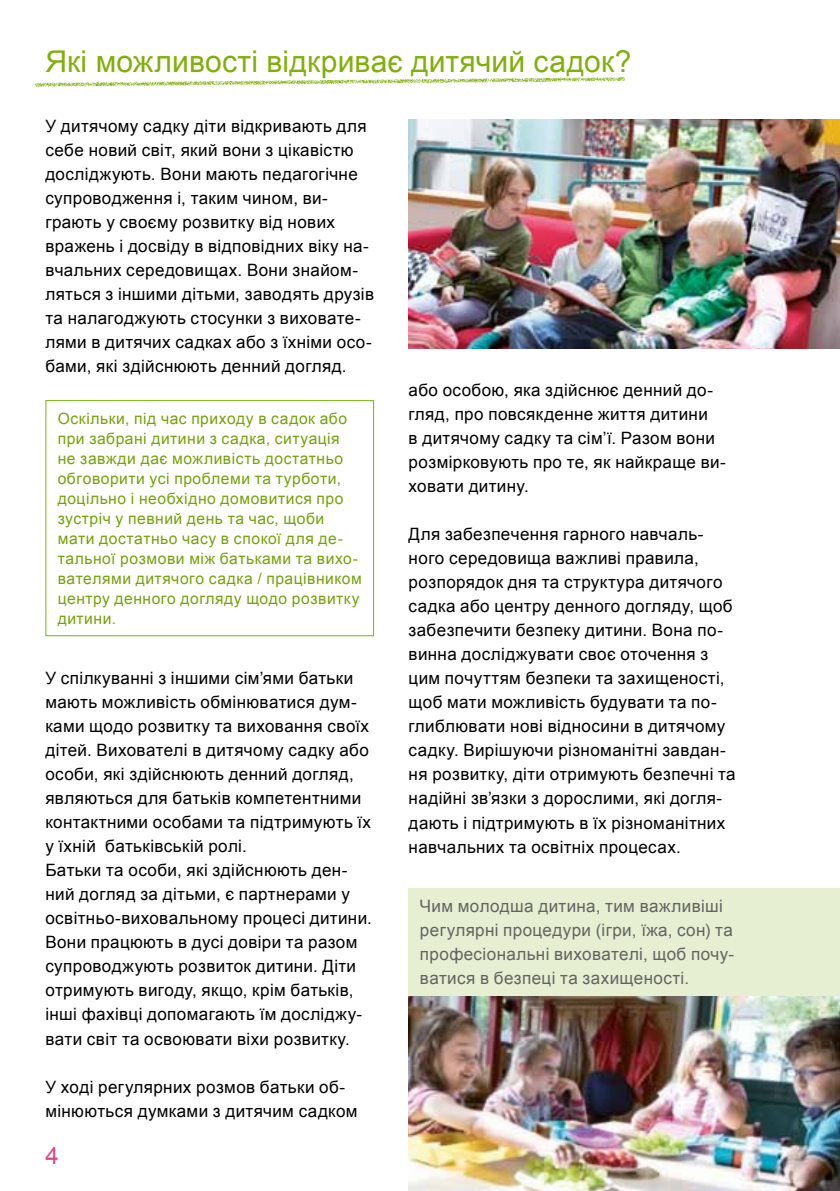
<style>
.page{position:relative;width:840px;height:1191px;background:#fff}
.page>*{position:absolute;margin:0;border:0;box-sizing:border-box;transform-origin:0 0}
.t1{font:30px "Arial";letter-spacing:.005em;color:#80b009}
.t2{font:24px "Arial";color:#d8478b}
.t3{font:17px/24px "Arial";letter-spacing:.02em;color:#000}
.t4{font:17px/24px "Arial";letter-spacing:.02em;color:#626463}
.t5{font:15.6px/20px "Arial";letter-spacing:.035em;color:#75a208}
</style>
<div class="page">
<img style="left:408px;top:995px;width:431px;height:196px">
<div style="left:408px;top:888px;width:431px;height:107px;background:#e6efd2"></div>
<img style="left:408px;top:119px;width:431px;height:229px">
<div style="left:45px;top:400px;width:329px;height:236px;border:1px solid #80b009"></div>
<svg style="left:34px;top:77px;width:591px;height:10px"></svg>
<h1 class="t1" style="left:45px;top:42px;width:587px">Які можливості відкриває дитячий садок?</h1>
<p class="t3" style="left:45px;top:114px;width:330px">У дитячому садку діти відкривають для себе новий світ, який вони з цікавістю досліджують. Вони мають педагогічне супроводження і, таким чином, ви&shy;грають у своєму розвитку від нових вражень і досвіду в відповідних віку на&shy;вчальних середовищах. Вони знайом&shy;ляться з іншими дітьми, заводять друзів та налагоджують стосунки з виховате&shy;лями в дитячих садках або з їхніми осо&shy;бами, які здійснюють денний догляд.</p>
<p class="t5" style="left:58px;top:408px;width:305px">Оскільки, під час приходу в садок або при забрані дитини з садка, ситуація<br>не завжди дає можливість достатньо обговорити усі проблеми та турботи, доцільно і необхідно домовитися про зустріч у певний день та час, щоби мати достатньо часу в спокої для де&shy;тальної розмови між батьками та вихо&shy;вателями дитячого садка / працівником центру денного догляду щодо розвитку дитини.</p>
<p class="t3" style="left:45px;top:666px;width:328px">У спілкуванні з іншими сім’ями батьки мають можливість обмінюватися дум&shy;ками щодо розвитку та виховання своїх дітей. Вихователі в дитячому садку або особи, які здійснюють денний догляд, являються для батьків компетентними контактними особами та підтримують їх у їхній батьківській ролі.<br>Батьки та особи, які здійснюють ден&shy;ний догляд за дітьми, є партнерами у освітньо-виховальному процесі дитини.<br>Вони працюють в дусі довіри та разом супроводжують розвиток дитини. Діти отримують вигоду, якщо, крім батьків, інші фахівці допомагають їм досліджу&shy;вати світ та освоювати віхи розвитку.</p>
<p class="t3" style="left:45px;top:1074px;width:313px">У ході регулярних розмов батьки об&shy;мінюються думками з дитячим садком</p>
<h2 class="t2" style="left:45px;top:1140px;width:15px">4</h2>
<p class="t3" style="left:408px;top:378px;width:318px">або особою, яка здійснює денний до&shy;гляд, про повсякденне життя дитини<br>в дитячому садку та сім’ї. Разом вони розмірковують про те, як найкраще ви&shy;ховати дитину.</p>
<p class="t3" style="left:408px;top:522px;width:328px">Для забезпечення гарного навчаль&shy;ного середовища важливі правила, розпорядок дня та структура дитячого садка або центру денного догляду, щоб забезпечити безпеку дитини. Вона по&shy;винна досліджувати своє оточення з цим почуттям безпеки та захищеності, щоб мати можливість будувати та по&shy;глиблювати нові відносини в дитячому садку. Вирішуючи різноманітні завдан&shy;ня розвитку, діти отримують безпечні та надійні зв’язки з дорослими, які догля&shy;дають і підтримують в їх різноманітних навчальних та освітніх процесах.</p>
<p class="t4" style="left:420px;top:894px;width:315px">Чим молодша дитина, тим важливіші регулярні процедури (ігри, їжа, сон) та професіональні вихователі, щоб почу&shy;ватися в безпеці та захищеності.</p>
</div>
